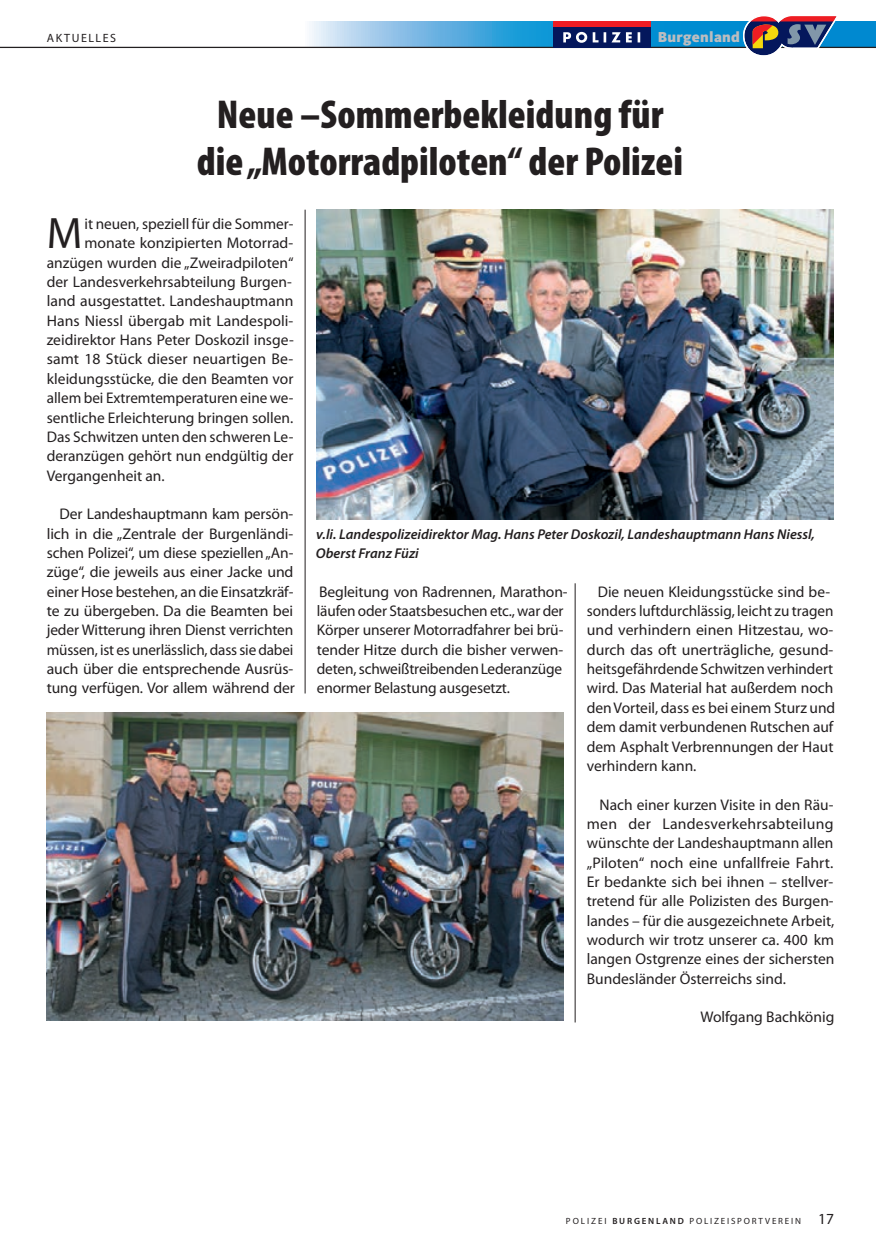
<style>
.page{position:relative;width:876px;height:1246px;background:#fff}
.page>*{position:absolute;margin:0;border:0;box-sizing:border-box;transform-origin:0 0}
.t1{font:44.1px "Myriad Pro";color:#231f20}
.t2{font:900 condensed 40.5px/46.5px "Myriad Pro";color:#231f20;text-align:center}
.t3{font:15.45px/19.4px "Myriad Pro";color:#231f20;text-align:justify}
.t4{font:900 15px "Kievit";letter-spacing:.02em;color:#bcbdc0}
.t5{font:italic 600 14.25px/19.4px "Myriad Pro";color:#231f20}
.t6{font:12px "Myriad Pro";letter-spacing:.125em;color:#231f20}
.t7{font:9px "Myriad Pro";letter-spacing:.2em;color:#231f20}
.s1{font-weight:600}
.s2{font-size:15.45px}
</style>
<div class="page">
<svg style="left:302px;top:21px;width:574px;height:26px;background:#4eaadc"></svg>
<hr style="left:0;top:47px;width:876px;height:1px;background:#231f20">
<div style="left:553px;top:21px;width:98px;height:7px;background:#ee1d23"></div>
<div style="left:553px;top:28px;width:98px;height:20px;background:#04175c"></div>
<svg style="left:563px;top:32px;width:77px;height:11px"></svg>
<svg style="left:742px;top:16px;width:98px;height:40px"></svg>
<img style="left:317px;top:210px;width:516px;height:309px">
<img style="left:47px;top:713px;width:516px;height:307px">
<hr style="left:305px;top:210px;width:1px;height:483px;background:#231f20">
<hr style="left:575px;top:583px;width:1px;height:439px;background:#231f20">
<p class="t6" style="left:47px;top:31px;width:71px">akTuelleS</p>
<p class="t4" style="left:658px;top:28px;width:84px">Burgenland</p>
<h2 class="t2" style="left:197px;top:96px;width:488px">Neue –Sommerbekleidung für die„Motorradpiloten“ der Polizei</h2>
<h1 class="t1" style="left:47px;top:207px;width:37px">M</h1>
<p class="t3" style="left:84px;top:214px;width:210px">it neuen, speziell für die Sommer-</p>
<p class="t3" style="left:84px;top:233px;width:210px">monate konzipierten Motorrad-</p>
<p class="t3" style="left:47px;top:253px;width:248px">anzügen wurden die „zweiradpiloten“</p>
<p class="t3" style="left:47px;top:272px;width:247px">der landesverkehrsabteilung Burgen-</p>
<p class="t3" style="left:47px;top:291px;width:248px">land ausgestattet. landeshauptmann</p>
<p class="t3" style="left:47px;top:311px;width:248px">Hans Niessl übergab mit landespoli-</p>
<p class="t3" style="left:47px;top:330px;width:248px">zeidirektor Hans Peter Doskozil insge-</p>
<p class="t3" style="left:47px;top:349px;width:248px">samt 18 Stück dieser neuartigen Be-</p>
<p class="t3" style="left:47px;top:369px;width:248px">kleidungsstücke, die den Beamten vor</p>
<p class="t3" style="left:47px;top:388px;width:248px">allem bei extremtemperaturen eine we-</p>
<p class="t3" style="left:47px;top:407px;width:248px">sentliche erleichterung bringen sollen.</p>
<p class="t3" style="left:47px;top:427px;width:248px">Das Schwitzen unten den schweren le-</p>
<p class="t3" style="left:47px;top:446px;width:248px">deranzügen gehört nun endgültig der</p>
<p class="t3" style="left:47px;top:466px;width:119px">Vergangenheit an.</p>
<p class="t3" style="left:47px;top:504px;width:250px;text-indent:13px">Der landeshauptmann kam persön&shy;lich in die „zentrale der Burgenländi&shy;schen Polizei“, um diese speziellen „an&shy;züge“, die jeweils aus einer Jacke und einer Hose bestehen, an die einsatzkräf&shy;te zu übergeben. Da die Beamten bei jeder Witterung ihren Dienst verrichten müssen, ist es unerlässlich, dass sie dabei auch über die entsprechende ausrüs&shy;tung verfügen. Vor allem während der</p>
<p class="t5" style="left:316px;top:524px;width:501px">v.li. Landespolizeidirektor Mag. Hans Peter Doskozil, Landeshauptmann Hans Niessl,<br>Oberst Franz Füzi</p>
<p class="t3" style="left:317px;top:582px;width:252px;text-align:left">Begleitung von Radrennen, Marathon&shy;läufen oder Staatsbesuchen etc., war der körper unserer Motorradfahrer bei brü&shy;tender Hitze durch die bisher verwen&shy;deten, schweißtreibendenlederanzüge enormer Belastung ausgesetzt.</p>
<p class="t3" style="left:587px;top:582px;width:250px;text-align:left;text-indent:11px">Die neuen kleidungsstücke sind be&shy;sonders luftdurchlässig, leicht zu tragen und verhindern einen Hitzestau, wo&shy;durch das oft unerträgliche, gesund&shy;heitsgefährdende Schwitzen verhindert wird. Das Material hat außerdem noch denVorteil, dass es bei einem Sturz und dem damit verbundenen Rutschen auf dem asphalt Verbrennungen der Haut verhindern kann.</p>
<p class="t3" style="left:587px;top:794px;width:249px;text-indent:13px">Nach einer kurzen Visite in den Räu&shy;men der landesverkehrsabteilung wünschte der landeshauptmann allen „Piloten“ noch eine unfallfreie Fahrt. er bedankte sich bei ihnen – stellver&shy;tretend für alle Polizisten des Burgen&shy;landes – für die ausgezeichnete arbeit, wodurch wir trotz unserer ca. 400 km langen ostgrenze eines der sichersten Bundesländer Österreichs sind.</p>
<p class="t3" style="left:700px;top:1007px;width:135px">Wolfgang Bachkönig</p>
<p class="t7" style="left:566px;top:1215px;width:270px">Polizei <span class="s1">BURGENLAND</span> PolizeiSPoRTVeReiN <span class="s2">17</span></p>
</div>
